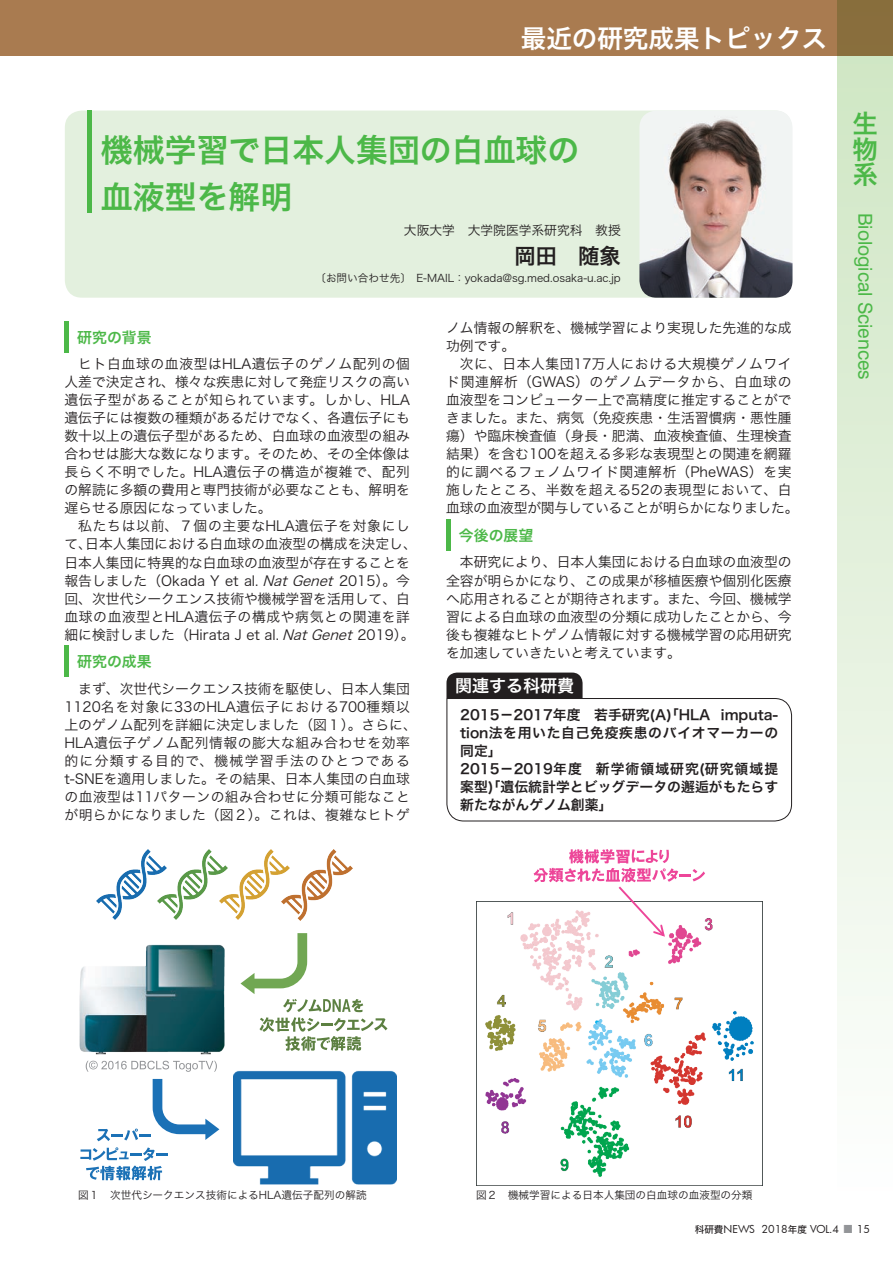
<style>
.page{position:relative;width:893px;height:1263px;background:#fff}
.page>*{position:absolute;margin:0;border:0;box-sizing:border-box;transform-origin:0 0}
.t1{font:31.95px/46.8px "Hira Kaku Std N W6";color:#4cb848}
.t2{font:25.5px "Hira Kaku Std N W6";color:#fff}
.t3{font:25.5px/25.5px "Hira Kaku Std N W6";color:#4cb848;text-align:justify}
.t4{font:21.3px "Hira Kaku Std N W6";color:#231f20}
.t5{font:19.2px "Swiss 721 BT";color:#4cb848}
.t6{font:16.95px "Hira Kaku Std N W6";color:#fff}
.t7{font:14.85px "Hira Kaku Std N W6";color:#4cb848}
.t8{font:13.8px/18px "Hira Kaku Std N W3";color:#231f20}
.t9{font:13.8px/18px "Hira Kaku Std N W3";letter-spacing:.025em;color:#231f20}
.t10{font:13.8px/18px "Hira Kaku Std N W6";letter-spacing:.005em;color:#231f20}
.t11{font:12.75px "Hira Kaku Std N W3";color:#231f20}
.t12{font:10.65px "Hira Kaku Std N W3";color:#231f20}
.t13{font:10.65px "Futura";color:#231f20}
.s1{font-style:italic}
.s2{font-family:"Hira Kaku Std N W5";font-size:9.6px}
.s3{font-family:"Hira Kaku Std N W5";color:#939598}
</style>
<div class="page">
<div style="left:65px;top:111px;width:727px;height:187px;background:#e3f0de;border-radius:17px"></div>
<div style="left:64px;top:321px;width:5px;height:32px;background:#4cb848"></div>
<div style="left:64px;top:645px;width:5px;height:32px;background:#4cb848"></div>
<hr style="left:446px;top:519px;width:4px;height:32px;background:#4cb848">
<hr style="left:87px;top:111px;width:4px;height:102px;background:#4cb848">
<img style="left:639px;top:111px;width:153px;height:187px">
<svg style="left:446px;top:672px;width:346px;height:150px"></svg>
<img style="left:79px;top:944px;width:146px;height:110px">
<svg style="left:86px;top:1061px;width:131px;height:11px"></svg>
<img style="left:96px;top:850px;width:62px;height:70px">
<img style="left:158px;top:850px;width:61px;height:70px">
<img style="left:219px;top:850px;width:62px;height:70px">
<img style="left:281px;top:849px;width:72px;height:71px">
<img style="left:234px;top:1071px;width:163px;height:113px">
<svg style="left:80px;top:1147px;width:88px;height:33px"></svg>
<svg style="left:97px;top:1079px;width:122px;height:62px"></svg>
<svg style="left:240px;top:933px;width:147px;height:118px"></svg>
<img style="left:476px;top:901px;width:286px;height:284px">
<svg style="left:534px;top:849px;width:171px;height:89px"></svg>
<div style="left:838px;top:0;width:55px;height:1200px;background:linear-gradient(to bottom,#cde5c0,#fdfefd)"></div>
<div style="left:0;top:0;width:893px;height:55px;background:#a97b50"></div>
<p class="t2" style="left:521px;top:19px;width:308px">最近の研究成果トピックス</p>
<p class="t1" style="left:101px;top:127px;width:480px">機械学習で日本人集団の白血球の血液型を解明</p>
<p class="t11" style="left:404px;top:221px;width:218px">大阪大学　大学院医学系研究科　教授</p>
<p class="t4" style="left:514px;top:240px;width:108px">岡田　随象</p>
<p class="t12" style="left:315px;top:270px;width:307px">〔お問い合わせ先〕　E-MAIL：yokada@sg.med.osaka-u.ac.jp</p>
<p class="t7" style="left:77px;top:326px;width:76px">研究の背景</p>
<p class="t8" style="left:64px;top:355px;width:354px">　ヒト白血球の血液型はHLA遺伝子のゲノム配列の個人差で決定され、様々な疾患に対して発症リスクの高い遺伝子型があることが知られています。しかし、HLA遺伝子には複数の種類があるだけでなく、各遺伝子にも数十以上の遺伝子型があるため、白血球の血液型の組み合わせは膨大な数になります。そのため、その全体像は長らく不明でした。HLA遺伝子の構造が複雑で、配列の解読に多額の費用と専門技術が必要なことも、解明を遅らせる原因になっていました。<br>　私たちは以前、７個の主要なHLA遺伝子を対象にして、日本人集団における白血球の血液型の構成を決定し、日本人集団に特異的な白血球の血液型が存在することを報告しました（Okada Y et al. <span class="s1">NatGenet</span> 2015）。今回、次世代シークエンス技術や機械学習を活用して、白血球の血液型とHLA遺伝子の構成や病気との関連を詳細に検討しました（Hirata J et al. <span class="s1">NatGenet</span>2019）。</p>
<p class="t7" style="left:77px;top:650px;width:76px">研究の成果</p>
<p class="t9" style="left:64px;top:679px;width:354px">　まず、次世代シークエンス技術を駆使し、日本人集団<br>1120名を対象に33のHLA遺伝子における700種類以上のゲノム配列を詳細に決定しました（図１）。さらに、<br>HLA遺伝子ゲノム配列情報の膨大な組み合わせを効率的に分類する目的で、機械学習手法のひとつであるt-SNEを適用しました。その結果、日本人集団の白血球の血液型は11パターンの組み合わせに分類可能なことが明らかになりました（図２）。これは、複雑なヒトゲ</p>
<p class="t8" style="left:446px;top:319px;width:354px">ノム情報の解釈を、機械学習により実現した先進的な成功例です。<br>　次に、日本人集団17万人における大規模ゲノムワイド関連解析（GWAS）のゲノムデータから、白血球の血液型をコンピューター上で高精度に推定することができました。また、病気（免疫疾患・生活習慣病・悪性腫瘍）や臨床検査値（身長・肥満、血液検査値、生理検査結果）を含む100を超える多彩な表現型との関連を網羅的に調べるフェノムワイド関連解析（PheWAS）を実施したところ、半数を超える52の表現型において、白血球の血液型が関与していることが明らかになりました。</p>
<p class="t7" style="left:459px;top:524px;width:76px">今後の展望</p>
<p class="t8" style="left:446px;top:553px;width:347px;text-align:justify">　本研究により、日本人集団における白血球の血液型の全容が明らかになり、この成果が移植医療や個別化医療へ応用されることが期待されます。また、今回、機械学習による白血球の血液型の分類に成功したことから、今後も複雑なヒトゲノム情報に対する機械学習の応用研究を加速していきたいと考えています。</p>
<p class="t6" style="left:455px;top:672px;width:121px">関連する科研費</p>
<p class="t10" style="left:460px;top:706px;width:319px">2015－2017年度　若手研究(A)「HLA imputa&shy;tion法を用いた自己免疫疾患のバイオマーカーの同定」<br>2015－2019年度　新学術領域研究(研究領域提案型)「遺伝統計学とビッグデータの邂逅がもたらす新たながんゲノム創薬」</p>
<h2 class="t3" style="left:853px;top:111px;width:26px">生物系</h2>
<h3 class="t5" style="left:877px;top:213px;width:169px;rotate:90deg">Biological Sciences</h3>
<p class="t12" style="left:78px;top:1187px;width:290px">図１　次世代シークエンス技術によるHLA遺伝子配列の解読</p>
<p class="t12" style="left:476px;top:1187px;width:278px">図２　機械学習による日本人集団の白血球の血液型の分類</p>
<p class="t13" style="left:695px;top:1222px;width:177px"><span class="s2">科研費</span>NEWS 2018<span class="s2">年度</span> VOL.4 <span class="s3">■</span> 15</p>
</div>
